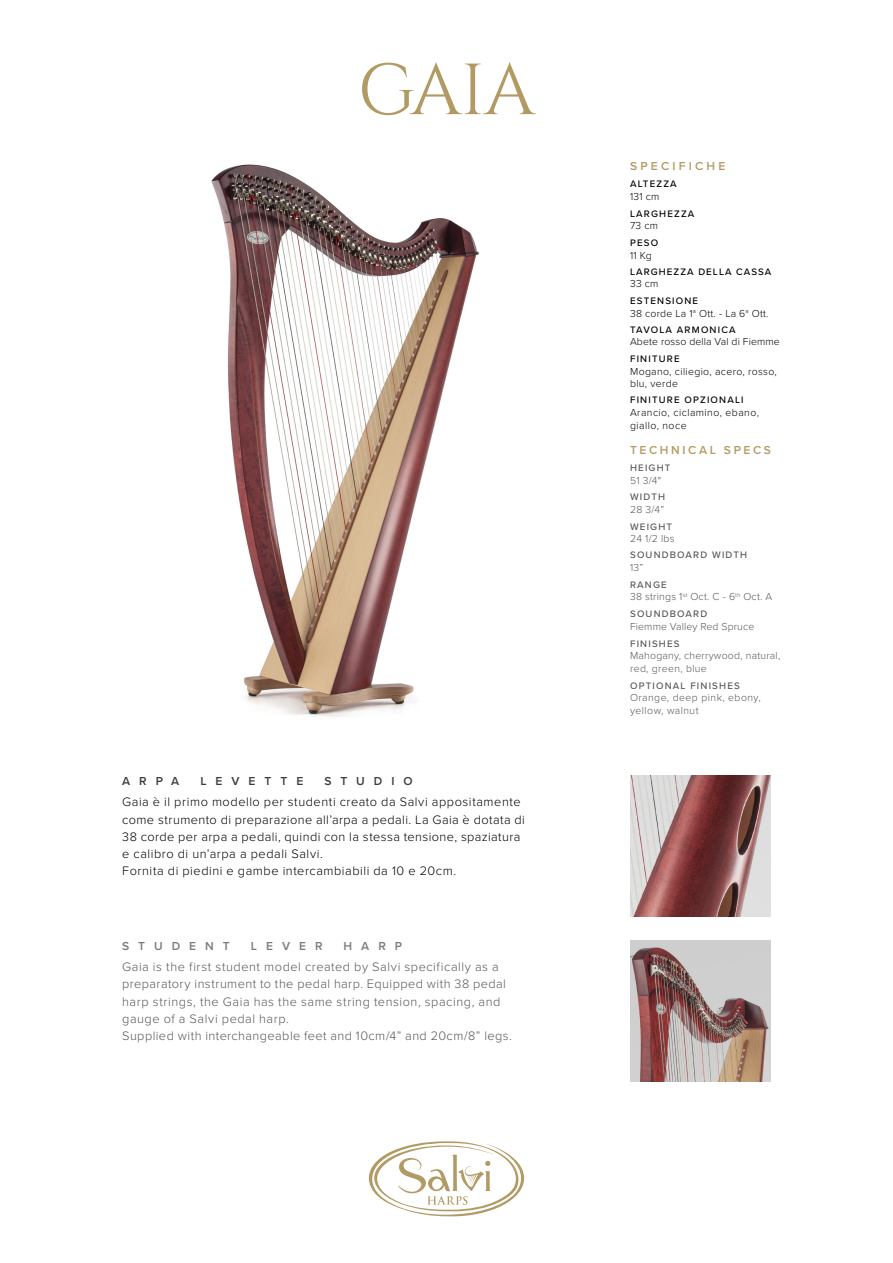
<style>
.page{position:relative;width:893px;height:1263px;background:#fff}
.page>*{position:absolute;margin:0;border:0;box-sizing:border-box;transform-origin:0 0}
.t1{font:72.3px "Cinzel Decorative";color:#b29a64}
.t2{font:300 12.75px/17.2px "Proxima Nova";letter-spacing:.04em;color:#000}
.t3{font:300 12.75px/17.2px "Proxima Nova";letter-spacing:.04em;color:#575756}
.t4{font:600 12px "Proxima Nova";letter-spacing:.75em;color:#3c3c3b}
.t5{font:600 12px "Proxima Nova";letter-spacing:.75em;color:#7c7b7b}
.t6{font:600 12px "Proxima Nova";letter-spacing:.225em;color:#b39b63}
.t7{font:600 12px "Proxima Nova";letter-spacing:.27em;color:#b39b63}
.t8{font:300 10.5px/12.6px "Proxima Nova";letter-spacing:.03em;color:#000}
.t9{font:300 10.5px/12.6px "Proxima Nova";letter-spacing:.02em;color:#575756}
.t10{font:300 10.5px/12.6px "Proxima Nova";letter-spacing:.04em;color:#575756}
.t11{font:300 10.5px "Proxima Nova";letter-spacing:.01em;color:#000}
.t12{font:500 9.75px "Proxima Nova";letter-spacing:.12em;color:#000}
.t13{font:500 9.75px "Proxima Nova";letter-spacing:.12em;color:#575756}
</style>
<div class="page">
<svg style="left:369px;top:1141px;width:155px;height:75px"></svg>
<img style="left:630px;top:776px;width:141px;height:140px">
<img style="left:630px;top:940px;width:141px;height:141px">
<img style="left:211px;top:164px;width:268px;height:553px">
<h1 class="t1" style="left:358px;top:45px;width:179px">gaia</h1>
<p class="t4" style="left:122px;top:774px;width:59px">ARPA</p>
<p class="t4" style="left:200px;top:774px;width:104px">LEVETTE</p>
<p class="t4" style="left:324px;top:774px;width:90px">STUDIO</p>
<p class="t2" style="left:122px;top:794px;width:404px">Gaia è il primo modello per studenti creato da Salvi appositamente come strumento di preparazione all’arpa a pedali. La Gaia è dotata di 38 corde per arpa a pedali, quindi con la stessa tensione, spaziatura e calibro di un’arpa a pedali Salvi.<br>Fornita di piedini e gambe intercambiabili da 10 e 20cm.</p>
<p class="t5" style="left:122px;top:939px;width:109px">STUDENT</p>
<p class="t5" style="left:251px;top:939px;width:73px">LEVER</p>
<p class="t5" style="left:344px;top:939px;width:60px">HARP</p>
<p class="t3" style="left:122px;top:958px;width:391px">Gaia is the first student model created by Salvi specifically as a preparatory instrument to the pedal harp. Equipped with 38 pedal harp strings, the Gaia has the same string tension, spacing, and gauge of a Salvi pedal harp.<br>Supplied with interchangeable feet and 10cm/4” and 20cm/8” legs.</p>
<p class="t7" style="left:630px;top:159px;width:97px">SPECIFICHE</p>
<p class="t12" style="left:630px;top:178px;width:48px">ALTEZZA</p>
<p class="t8" style="left:630px;top:190px;width:31px">131 cm</p>
<p class="t12" style="left:630px;top:208px;width:66px">LARGHEZZA</p>
<p class="t8" style="left:630px;top:220px;width:30px">73 cm</p>
<p class="t12" style="left:630px;top:237px;width:30px">PESO</p>
<p class="t8" style="left:630px;top:249px;width:23px">11 Kg</p>
<p class="t12" style="left:630px;top:266px;width:143px">LARGHEZZA DELLA CASSA</p>
<p class="t8" style="left:630px;top:278px;width:30px">33 cm</p>
<p class="t12" style="left:630px;top:295px;width:70px">ESTENSIONE</p>
<p class="t8" style="left:630px;top:307px;width:140px">38 corde La 1<sup>a</sup> Ott. - La 6<sup>a</sup> Ott.</p>
<p class="t12" style="left:630px;top:324px;width:107px">TAVOLA ARMONICA</p>
<p class="t11" style="left:630px;top:336px;width:151px">Abete rosso della Val di Fiemme</p>
<p class="t12" style="left:630px;top:353px;width:51px">FINITURE</p>
<p class="t8" style="left:630px;top:365px;width:148px">Mogano, ciliegio, acero, rosso, blu, verde</p>
<p class="t12" style="left:630px;top:394px;width:115px">FINITURE OPZIONALI</p>
<p class="t8" style="left:630px;top:406px;width:130px">Arancio, ciclamino, ebano, giallo, noce</p>
<p class="t6" style="left:630px;top:443px;width:143px">TECHNICAL SPECS</p>
<p class="t13" style="left:630px;top:462px;width:42px">HEIGHT</p>
<p class="t9" style="left:630px;top:474px;width:33px">51 3/4"</p>
<p class="t13" style="left:630px;top:491px;width:37px">WIDTH</p>
<p class="t9" style="left:630px;top:503px;width:36px">28 3/4”</p>
<p class="t13" style="left:630px;top:521px;width:44px">WEIGHT</p>
<p class="t9" style="left:630px;top:533px;width:46px">24 1/2 lbs</p>
<p class="t13" style="left:630px;top:549px;width:119px">SOUNDBOARD WIDTH</p>
<p class="t9" style="left:630px;top:561px;width:15px">13”</p>
<p class="t13" style="left:630px;top:579px;width:38px">RANGE</p>
<p class="t9" style="left:630px;top:591px;width:144px">38 strings 1<sup>st</sup> Oct. C - 6<sup>th</sup> Oct. A</p>
<p class="t13" style="left:630px;top:608px;width:79px">SOUNDBOARD</p>
<p class="t9" style="left:630px;top:620px;width:126px">Fiemme Valley Red Spruce</p>
<p class="t13" style="left:630px;top:638px;width:51px">FINISHES</p>
<p class="t9" style="left:630px;top:650px;width:152px">Mahogany, cherrywood, natural, red, green, blue</p>
<p class="t13" style="left:630px;top:680px;width:111px">OPTIONAL FINISHES</p>
<p class="t10" style="left:630px;top:692px;width:132px">Orange, deep pink, ebony, yellow, walnut</p>
</div>
